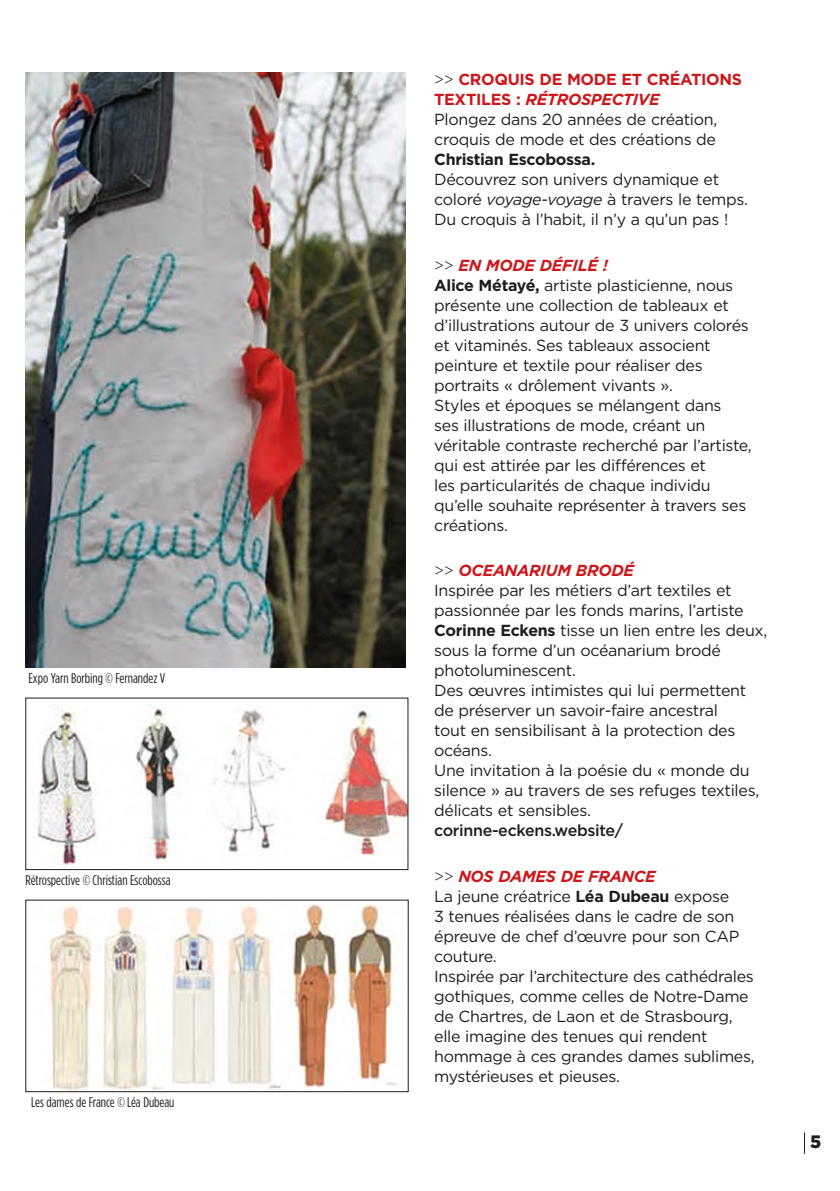
<style>
.page{position:relative;width:840px;height:1191px;background:#fff}
.page>*{position:absolute;margin:0;border:0;box-sizing:border-box;transform-origin:0 0}
.t1{font:900 18px "Gotham";color:#1d1d1b}
.t2{font:16px/20px "Gotham";letter-spacing:-.02em;color:#1d1d1b}
.t3{font:500 16px "Gotham";letter-spacing:-.02em;color:#1d1d1b}
.t4{font:700 16px "Gotham";letter-spacing:-.02em;color:#1d1d1b}
.t5{font:14px "Gotham Condensed";color:#1d1d1b}
.s1{font-weight:300}
.s2{font-weight:700;color:#cd171a}
.s3{font-weight:700;font-style:italic;color:#cd171a}
.s4{font-style:italic}
.s5{font-weight:700}
</style>
<div class="page">
<img style="left:26px;top:72px;width:379px;height:595px">
<img style="left:31px;top:704px;width:375px;height:161px">
<div style="left:26px;top:698px;width:382px;height:172px;border:1px solid #1d1d1b"></div>
<img style="left:50px;top:904px;width:348px;height:186px">
<div style="left:26px;top:900px;width:382px;height:192px;border:1px solid #1d1d1b"></div>
<p class="t5" style="left:28px;top:670px;width:138px">Expo Yarn Borbing © Fernandez V</p>
<p class="t5" style="left:26px;top:871px;width:146px">Rétrospective © Christian Escobossa</p>
<p class="t5" style="left:31px;top:1094px;width:145px">Les dames de France © Léa Dubeau</p>
<p class="t2" style="left:434px;top:69px;width:309px"><span class="s1">&gt;&gt;</span> <span class="s2">CROQUIS DE MODE ET CRÉATIONS<br>TEXTILES :</span> <span class="s3">RÉTROSPECTIVE<br></span>Plongez dans 20 années de création, croquis de mode et des créations de</p>
<p class="t4" style="left:434px;top:149px;width:162px">Christian Escobossa.</p>
<p class="t2" style="left:434px;top:169px;width:315px">Découvrez son univers dynamique et coloré <span class="s4">voyage-voyage</span> à travers le temps.<br>Du croquis à l’habit, il n’y a qu’un pas !</p>
<p class="t2" style="left:434px;top:254px;width:319px"><span class="s1">&gt;&gt;</span> <span class="s3">EN MODE DÉFILÉ !<br></span><span class="s5">Alice Métayé,</span> artiste plasticienne, nous présente une collection de tableaux et d’illustrations autour de 3 univers colorés et vitaminés. Ses tableaux associent peinture et textile pour réaliser des portraits « drôlement vivants ».<br>Styles et époques se mélangent dans<br>ses illustrations de mode, créant un véritable contraste recherché par l’artiste, qui est attirée par les différences et<br>les particularités de chaque individu qu’elle souhaite représenter à travers ses créations.</p>
<p class="t2" style="left:434px;top:560px;width:334px"><span class="s1">&gt;&gt;</span> <span class="s3">OCEANARIUM BRODÉ<br></span>Inspirée par les métiers d’art textiles et passionnée par les fonds marins, l’artiste <span class="s5">Corinne Eckens</span> tisse un lien entre les deux, sous la forme d’un océanarium brodé photoluminescent.<br>Des œuvres intimistes qui lui permettent de préserver un savoir-faire ancestral<br>tout en sensibilisant à la protection des océans.<br>Une invitation à la poésie du « monde du silence » au travers de ses refuges textiles, délicats et sensibles.</p>
<p class="t3" style="left:434px;top:820px;width:190px">corinne-eckens.website/</p>
<p class="t2" style="left:434px;top:866px;width:322px"><span class="s1">&gt;&gt;</span> <span class="s3">NOS DAMES DE FRANCE<br></span>La jeune créatrice <span class="s5">Léa Dubeau</span> expose<br>3 tenues réalisées dans le cadre de son épreuve de chef d’œuvre pour son CAP couture.<br>Inspirée par l’architecture des cathédrales gothiques, comme celles de Notre-Dame de Chartres, de Laon et de Strasbourg, elle imagine des tenues qui rendent hommage à ces grandes dames sublimes, mystérieuses et pieuses.</p>
<p class="t1" style="left:809px;top:1129px;width:13px">5</p>
</div>
